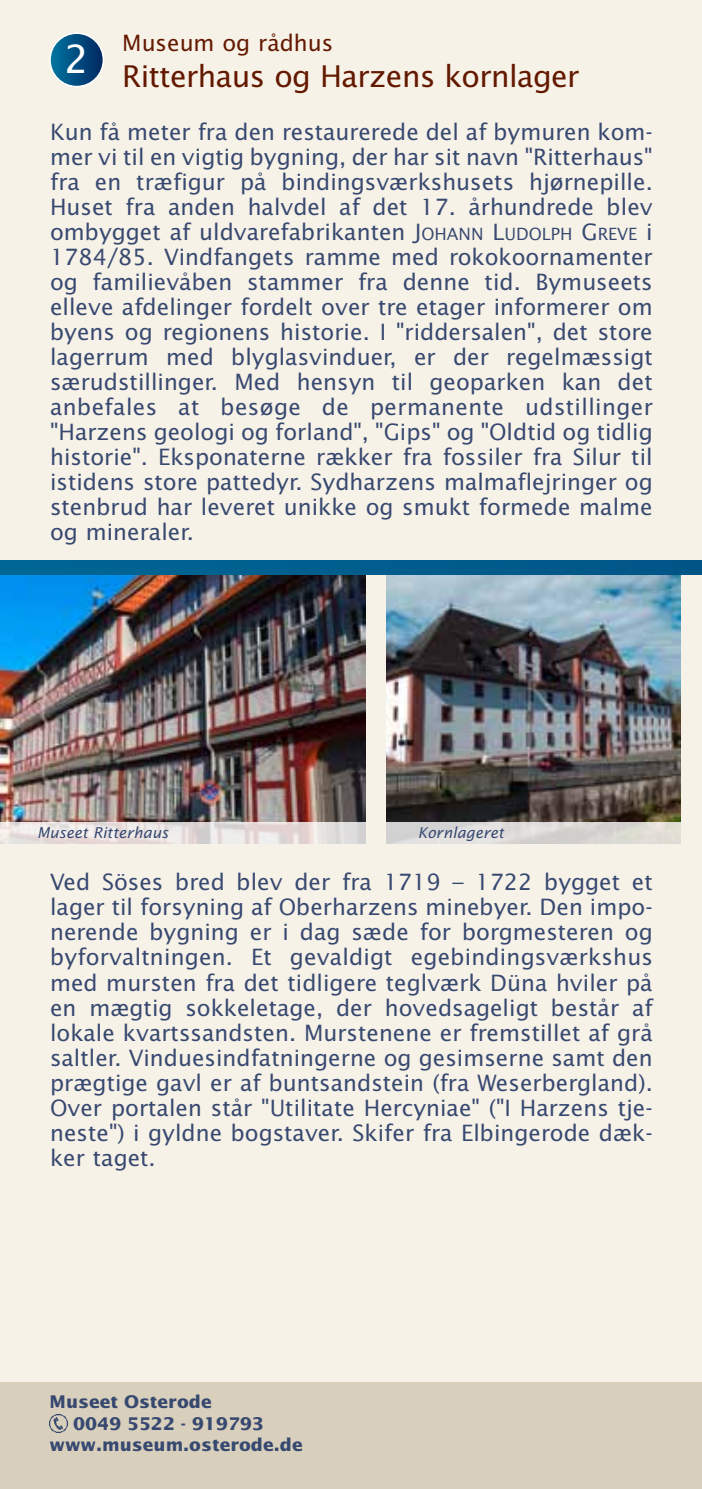
<style>
.page{position:relative;width:702px;height:1489px;background:#fff}
.page>*{position:absolute;margin:0;border:0;box-sizing:border-box;transform-origin:0 0}
.t1{font:38.75px "Lucida Sans Std";color:#fff}
.t2{font:30px "Lucida Sans Std";letter-spacing:-.02em;color:#631800}
.t3{font:22.5px/25px "Lucida Sans Std";color:#384971;text-align:justify}
.t4{font:22.5px "Lucida Sans Std";color:#631800}
.t5{font:700 17.5px "Lucida Sans";color:#384971}
.t6{font:italic 15px "Lucida Sans Std";color:#384971}
.s1{font-style:inherit}
.s2{font-size:17px}
</style>
<div class="page">
<div style="left:0;top:0;width:702px;height:1488px;background:#f7f2e7"></div>
<div style="left:0;top:1382px;width:702px;height:106px;background:#d8d0bc"></div>
<svg style="left:50px;top:33px;width:53px;height:54px;background:#0a5585"></svg>
<div style="left:49px;top:32px;width:55px;height:55px;border:2px solid #fff;border-radius:50%"></div>
<img style="left:50px;top:1414px;width:18px;height:18px">
<hr style="left:701px;top:560px;width:1px;height:283px;background:#b8623f">
<svg style="left:701px;top:822px;width:1px;height:21px"></svg>
<img style="left:0;top:574px;width:365px;height:248px">
<svg style="left:0;top:822px;width:365px;height:21px"></svg>
<img style="left:386px;top:574px;width:294px;height:248px">
<div style="left:386px;top:822px;width:294px;height:21px;background:linear-gradient(to right,#d9d8da,#dddad3)"></div>
<div style="left:0;top:560px;width:702px;height:14px;background:#005e8d"></div>
<h1 class="t1" style="left:64px;top:37px;width:26px">2</h1>
<p class="t4" style="left:122px;top:30px;width:212px">Museum og rådhus</p>
<h2 class="t2" style="left:122px;top:59px;width:458px">Ritterhaus og Harzens kornlager</h2>
<p class="t3" style="left:50px;top:120px;width:604px">Kun få meter fra den restaurerede del af bymuren kom&shy;mer vi til en vigtig bygning, der har sit navn "Ritterhaus" fra en træfigur på bindingsværkshusets hjørnepille.<br>Huset fra anden halvdel af det 17. århundrede blev ombygget af uldvarefabrikanten <span class="s1">J</span><span class="s2">OHANN</span> <span class="s1">L</span><span class="s2">UDOLPH</span> <span class="s1">G</span><span class="s2">REVE</span> i 1784/85. Vindfangets ramme med rokokoornamenter og familievåben stammer fra denne tid. Bymuseets elleve afdelinger fordelt over tre etager informerer om byens og regionens historie. I "riddersalen", det store lagerrum med blyglasvinduer, er der regelmæssigt særudstillinger. Med hensyn til geoparken kan det anbefales at besøge de permanente udstillinger "Harzens geologi og forland", "Gips" og "Oldtid og tidlig historie". Eksponaterne rækker fra fossiler fra Silur til istidens store pattedyr. Sydharzens malmaflejringer og stenbrud har leveret unikke og smukt formede malme og mineraler.</p>
<p class="t6" style="left:37px;top:823px;width:133px">Museet Ritterhaus</p>
<p class="t6" style="left:418px;top:823px;width:87px">Kornlageret</p>
<p class="t3" style="left:50px;top:870px;width:604px">Ved Söses bred blev der fra 1719 – 1722 bygget et lager til forsyning af Oberharzens minebyer. Den impo&shy;nerende bygning er i dag sæde for borgmesteren og byforvaltningen. Et gevaldigt egebindingsværkshus med mursten fra det tidligere teglværk Düna hviler på en mægtig sokkeletage, der hovedsageligt består af lokale kvartssandsten. Murstenene er fremstillet af grå saltler. Vinduesindfatningerne og gesimserne samt den prægtige gavl er af buntsandstein (fra Weserbergland).<br>Over portalen står "Utilitate Hercyniae" ("I Harzens tje&shy;neste") i gyldne bogstaver. Skifer fra Elbingerode dæk&shy;ker taget.</p>
<p class="t5" style="left:50px;top:1391px;width:164px">Museet Osterode</p>
<p class="t5" style="left:73px;top:1413px;width:192px">0049 5522 - 919793</p>
<p class="t5" style="left:50px;top:1434px;width:255px">www.museum.osterode.de</p>
</div>
